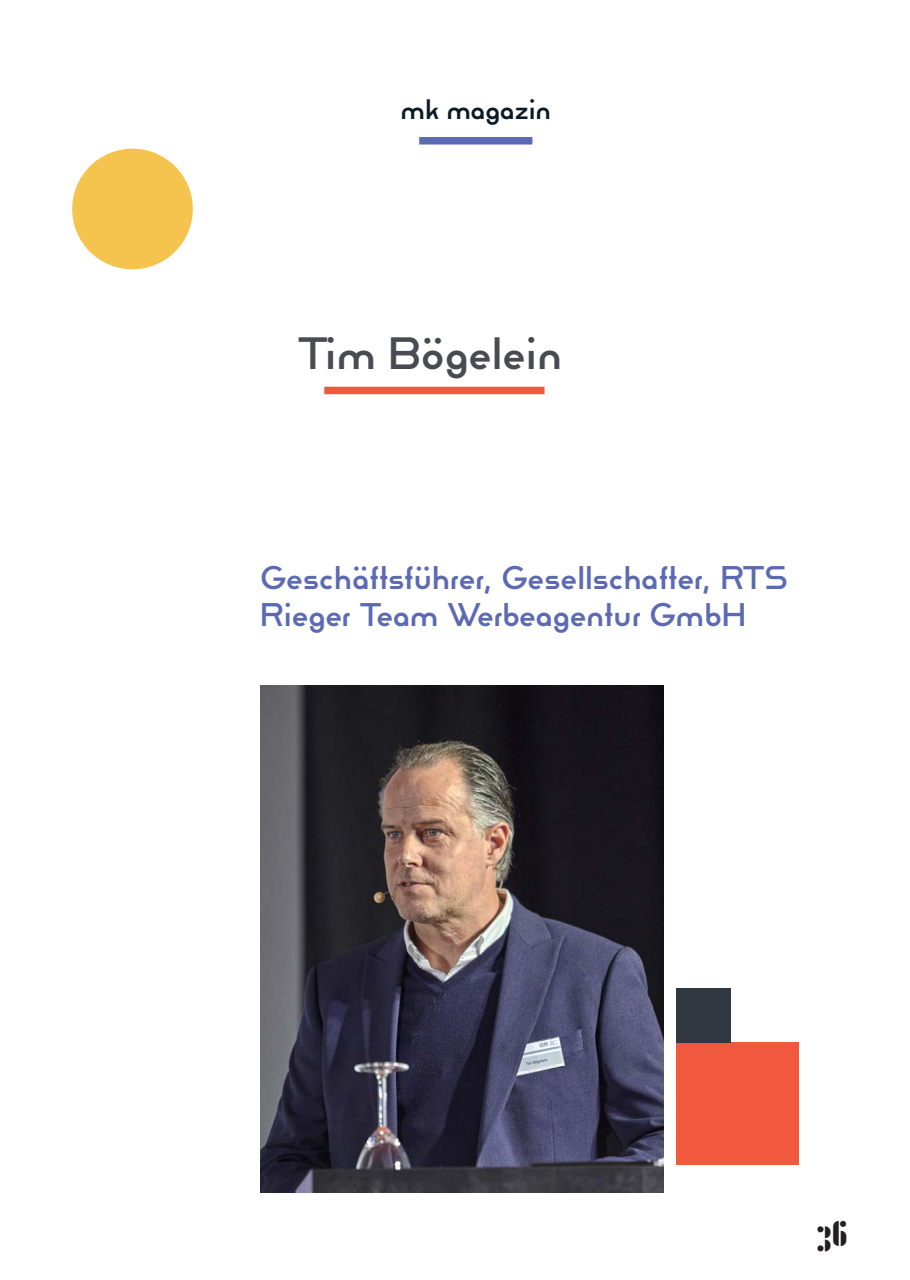
<style>
.page{position:relative;width:910px;height:1280px;background:#fff}
.page>*{position:absolute;margin:0;border:0;box-sizing:border-box;transform-origin:0 0}
.t1{font:43.5px "Reross Quadratic";color:#484b52}
.t2{font:37.5px "Joschmi";color:#231f20}
.t3{font:31.5px/37.8px "Reross Quadratic";color:#5b6ab2}
.t4{font:27px "Reross Quadratic";letter-spacing:-.01em;color:#0a1923}
</style>
<div class="page">
<div style="left:419px;top:137px;width:113px;height:8px;background:#5b6ab2"></div>
<div style="left:677px;top:1042px;width:122px;height:123px;background:#f0593e"></div>
<div style="left:677px;top:988px;width:54px;height:54px;background:#323841"></div>
<div style="left:72px;top:149px;width:121px;height:120px;background:#f5c44e;border-radius:50%"></div>
<img style="left:260px;top:686px;width:404px;height:507px">
<div style="left:324px;top:387px;width:220px;height:7px;background:#f0593e"></div>
<p class="t4" style="left:400px;top:91px;width:152px">mk magazin</p>
<h1 class="t1" style="left:297px;top:325px;width:266px">Tim Bögelein</h1>
<p class="t3" style="left:260px;top:558px;width:529px">Geschäftsführer, Gesellschafter, RTS<br>Rieger Team Werbeagentur GmbH</p>
<p class="t2" style="left:816px;top:1210px;width:33px">36</p>
</div>
